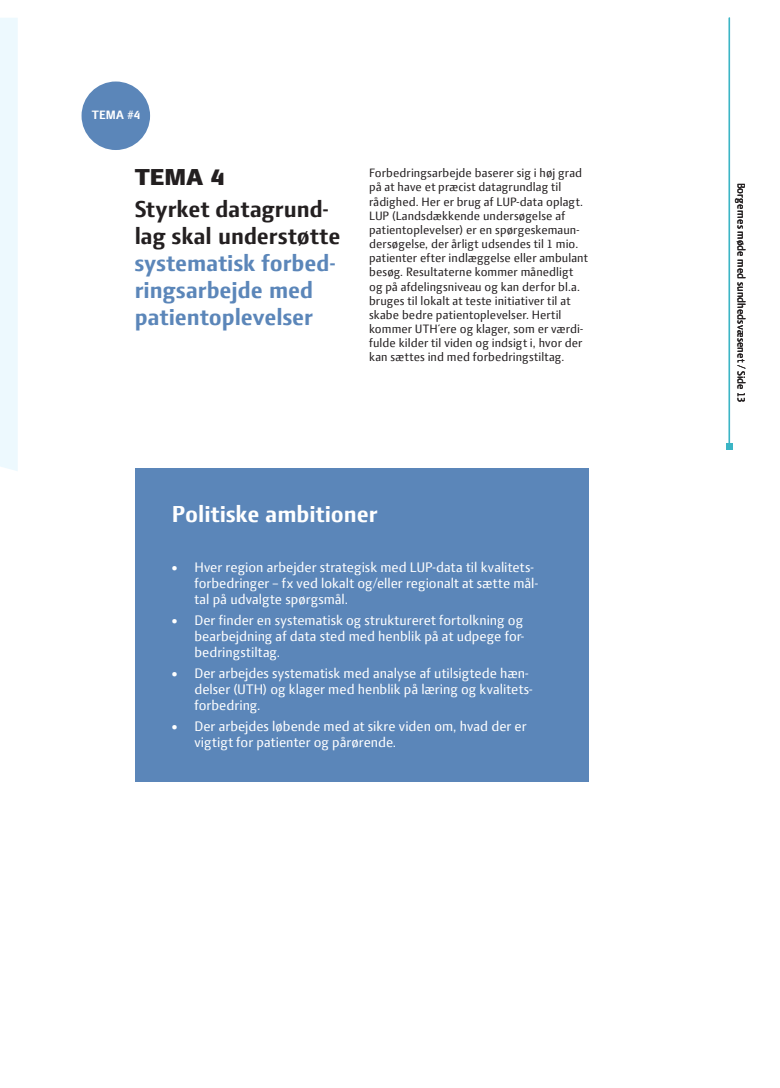
<style>
.page{position:relative;width:780px;height:1088px;background:#fff}
.page>*{position:absolute;margin:0;border:0;box-sizing:border-box;transform-origin:0 0}
.underunder{font:700 25px/27px "Press Sans";letter-spacing:.005em;color:#5b86b9}
.underunder-2{font:700 25px "Press Sans";letter-spacing:-.005em;color:#fff}
.underunder-3{font:800 25px "Press Sans";color:#231f20}
.t1{font:15px/16.1px "Press Sans";color:#fff}
.BRØD{font:13.12px/14.1px "Press Sans";letter-spacing:.005em;color:#231f20}
.BRØD-2{font:700 13.12px "Press Sans";color:#fff}
.t2{font:11.25px "Press Sans";letter-spacing:.01em;color:#231f20}
.s1{color:#231f20}
</style>
<div class="page">
<hr style="left:728px;top:18px;width:2px;height:429px;background:#3bb5c5">
<div style="left:725px;top:443px;width:7px;height:7px;background:#3bb5c5"></div>
<div style="left:0;top:18px;width:18px;height:453px;background:#edf9fe"></div>
<div style="left:135px;top:468px;width:453px;height:313px;background:#5b86b9"></div>
<div style="left:81px;top:81px;width:69px;height:69px;background:#5b86b9;border-radius:50%"></div>
<p class="BRØD-2" style="left:92px;top:109px;width:49px">TEMA #4</p>
<p class="underunder-3" style="left:135px;top:165px;width:91px">TEMA 4</p>
<p class="underunder" style="left:135px;top:196px;width:207px"><span class="s1">Styrket datagrund&shy;lag skal understøtte </span>systematisk forbed&shy;ringsarbejde med patientoplevelser</p>
<p class="BRØD" style="left:369px;top:167px;width:220px">Forbedringsarbejde baserer sig i høj grad på at have et præcist datagrundlag til rådighed. Her er brug af LUP-data oplagt.<br>LUP (Landsdækkende undersøgelse af patientoplevelser) er en spørgeskemaun&shy;dersøgelse, der årligt udsendes til 1 mio. patienter efter indlæggelse eller ambulant besøg. Resultaterne kommer månedligt og på afdelingsniveau og kan derfor bl.a. bruges til lokalt at teste initiativer til at skabe bedre patientoplevelser. Hertil kommer UTH´ere og klager, som er værdi&shy;fulde kilder til viden og indsigt i, hvor der kan sættes ind med forbedringstiltag.</p>
<p class="underunder-2" style="left:172px;top:502px;width:207px">Politiske ambitioner</p>
<p class="t1" style="left:194px;top:560px;width:345px;text-indent:-22px">• Hver region arbejder strategisk med LUP-data til kvalitets&shy;forbedringer – fx ved lokalt og/eller regionalt at sætte mål&shy;tal på udvalgte spørgsmål.</p>
<p class="t1" style="left:194px;top:613px;width:331px;text-align:justify;text-indent:-22px">• Der finder en systematisk og struktureret fortolkning og bearbejdning af data sted med henblik på at udpege for&shy;bedringstiltag.</p>
<p class="t1" style="left:194px;top:666px;width:340px;text-indent:-22px">• Der arbejdes systematisk med analyse af utilsigtede hæn&shy;delser (UTH) og klager med henblik på læring og kvalitets&shy;forbedring.</p>
<p class="t1" style="left:194px;top:719px;width:333px;text-indent:-22px">• Der arbejdes løbende med at sikre viden om, hvad der er vigtigt for patienter og pårørende.</p>
<p class="t2" style="left:747px;top:182px;width:222px;rotate:90deg">Borgernes møde med sundhedsvæsenet / Side 13</p>
</div>
